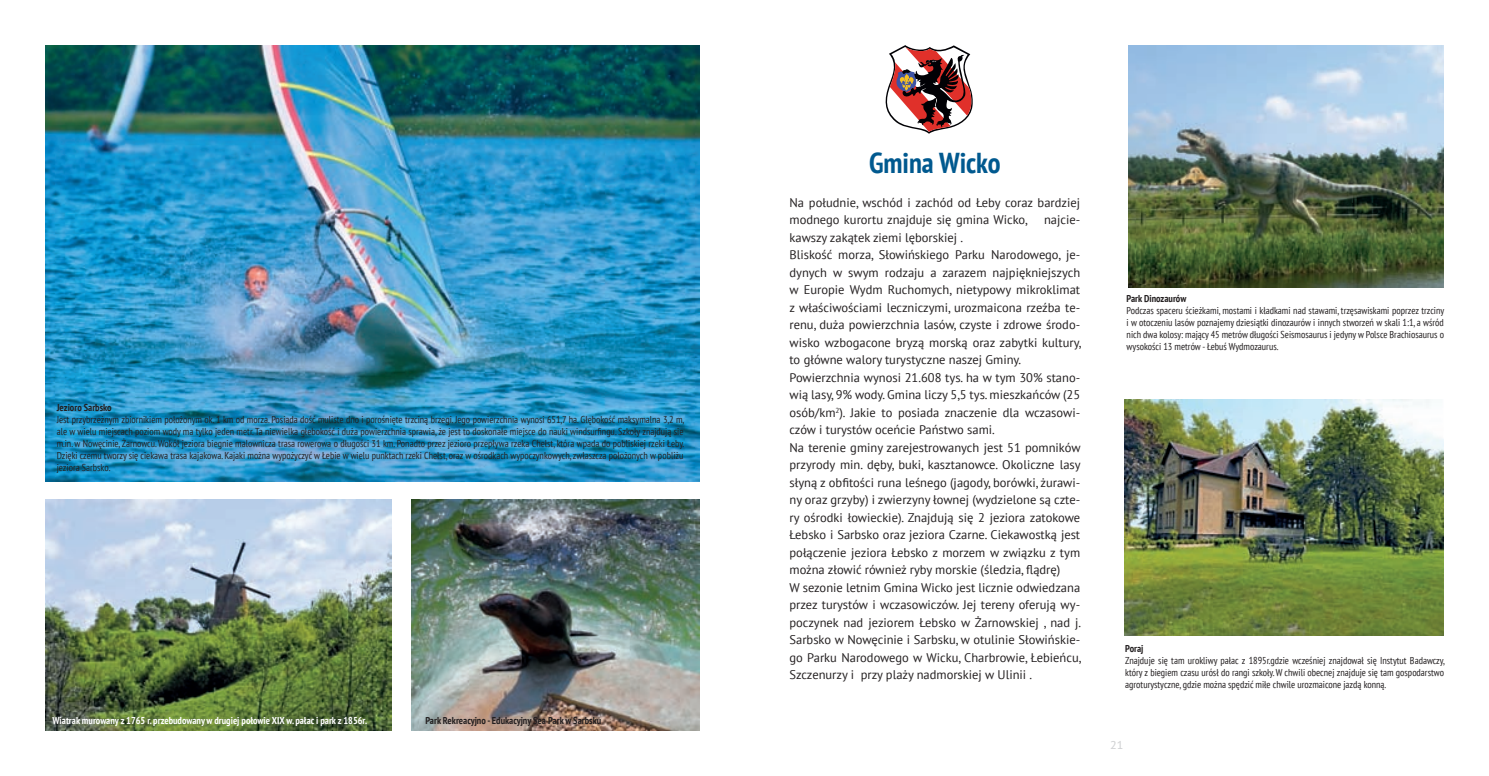
<style>
.page{position:relative;width:1489px;height:776px;background:#fff}
.page>*{position:absolute;margin:0;border:0;box-sizing:border-box;transform-origin:0 0}
.t1{font:700 condensed 28.75px "PT Sans";color:#00598f}
.t2{font:12.5px/17.5px "PT Sans";color:#231f20}
.t3{font:11.25px "PT Sans Caption";color:#d1d2d4}
.t4{font:condensed 10px/12px "PT Sans";color:#231f20;text-align:justify}
.t5{font:700 condensed 10px "PT Sans";color:#231f20}
.t6{font:700 condensed 10px "PT Sans";color:#fff}
</style>
<div class="page">
<svg style="left:885px;top:45px;width:88px;height:89px"></svg>
<img style="left:1124px;top:400px;width:319px;height:236px">
<img style="left:1128px;top:45px;width:315px;height:243px">
<img style="left:45px;top:45px;width:654px;height:436px">
<img style="left:45px;top:500px;width:347px;height:231px">
<img style="left:411px;top:500px;width:288px;height:231px">
<p class="t5" style="left:57px;top:401px;width:56px">Jezioro Sarbsko</p>
<p class="t4" style="left:57px;top:414px;width:629px">Jest przybrzeżnym zbiornikiem położonym ok. 1 km od morza. Posiada dość muliste dno i porośnięte trzciną brzegi. Jego powierzchnia wynosi 651,7 ha. Głębokość maksymalna 3,2 m, ale w wielu miejscach poziom wody ma tylko jeden metr. Ta niewielka głebokość i duża powierzchnia sprawia, że jest to doskonałe miejsce do nauki windsurfingu. Szkoły znajdują sie m.in. w Nowęcinie, Żarnowcu. Wokół jeziora biegnie malownicza trasa rowerowa o długości 31 km. Ponadto przez jezioro przepływa rzeka Chełst, która wpada do pobliskiej rzeki Łeby.<br>Dzięki czemu tworzy się ciekawa trasa kajakowa. Kajaki można wypożyczyć w Łebie w wielu punktach rzeki Chełst, oraz w ośrodkach wypoczynkowych, zwłaszcza położonych w pobliżu jeziora Sarbsko.</p>
<p class="t6" style="left:52px;top:714px;width:316px">Wiatrak murowany z 1765 r. przebudowany w drugiej połowie XIX w. pałac i park z 1856r.</p>
<p class="t5" style="left:425px;top:714px;width:177px">Park Rekreacyjno - Edukacyjny Sea Park w Sarbsku</p>
<h1 class="t1" style="left:869px;top:144px;width:133px">Gmina Wicko</h1>
<p class="t2" style="left:789px;top:193px;width:292px">Na południe, wschód i zachód od Łeby coraz bardziej modnego kurortu znajduje się gmina Wicko,</p>
<p class="t2" style="left:1043px;top:211px;width:38px">najcie-</p>
<p class="t2" style="left:789px;top:228px;width:293px">kawszy zakątek ziemi lęborskiej .<br>Bliskość morza, Słowińskiego Parku Narodowego, je&shy;dynych w swym rodzaju a zarazem najpiękniejszych w Europie Wydm Ruchomych, nietypowy mikroklimat z właściwościami leczniczymi, urozmaicona rzeźba te&shy;renu, duża powierzchnia lasów, czyste i zdrowe środo&shy;wisko wzbogacone bryzą morską oraz zabytki kultury, to główne walory turystyczne naszej Gminy.<br>Powierzchnia wynosi 21.608 tys. ha w tym 30% stano&shy;wią lasy, 9% wody. Gmina liczy 5,5 tys. mieszkańców (25 osób/km<sup>2</sup>). Jakie to posiada znaczenie dla wczasowi&shy;czów i turystów oceńcie Państwo sami.<br>Na terenie gminy zarejestrowanych jest 51 pomników przyrody min. dęby, buki, kasztanowce. Okoliczne lasy słyną z obfitości runa leśnego (jagody, borówki, żurawi&shy;ny oraz grzyby) i zwierzyny łownej (wydzielone są czte&shy;ry ośrodki łowieckie). Znajdują się 2 jeziora zatokowe Łebsko i Sarbsko oraz jeziora Czarne. Ciekawostką jest połączenie jeziora Łebsko z morzem w związku z tym można złowić również ryby morskie (śledzia, flądrę)<br>W sezonie letnim Gmina Wicko jest licznie odwiedzana przez turystów i wczasowiczów. Jej tereny oferują wy&shy;poczynek nad jeziorem Łebsko w Żarnowskiej , nad j.<br>Sarbsko w Nowęcinie i Sarbsku, w otulinie Słowińskie&shy;go Parku Narodowego w Wicku, Charbrowie, Łebieńcu, Szczenurzy i przy plaży nadmorskiej w Ulinii .</p>
<p class="t5" style="left:1126px;top:291px;width:61px">Park Dinozaurów</p>
<p class="t4" style="left:1126px;top:304px;width:319px">Podczas spaceru ścieżkami, mostami i kładkami nad stawami, trzęsawiskami poprzez trzciny i w otoczeniu lasów poznajemy dziesiątki dinozaurów i innych stworzeń w skali 1:1, a wśród nich dwa kolosy: mający 45 metrów długości Seismosaurus i jedyny w Polsce Brachiosaurus o wysokości 13 metrów - Łebuś Wydmozaurus.</p>
<p class="t5" style="left:1125px;top:642px;width:20px">Poraj</p>
<p class="t4" style="left:1125px;top:655px;width:321px">Znajduje się tam urokliwy pałac z 1895r.gdzie wcześniej znajdował się Instytut Badawczy, który z biegiem czasu urósł do rangi szkoły. W chwili obecnej znajduje się tam gospodarstwo agroturystyczne, gdzie można spędzić miłe chwile urozmaicone jazdą konną.</p>
<p class="t3" style="left:1110px;top:738px;width:15px">21</p>
</div>
